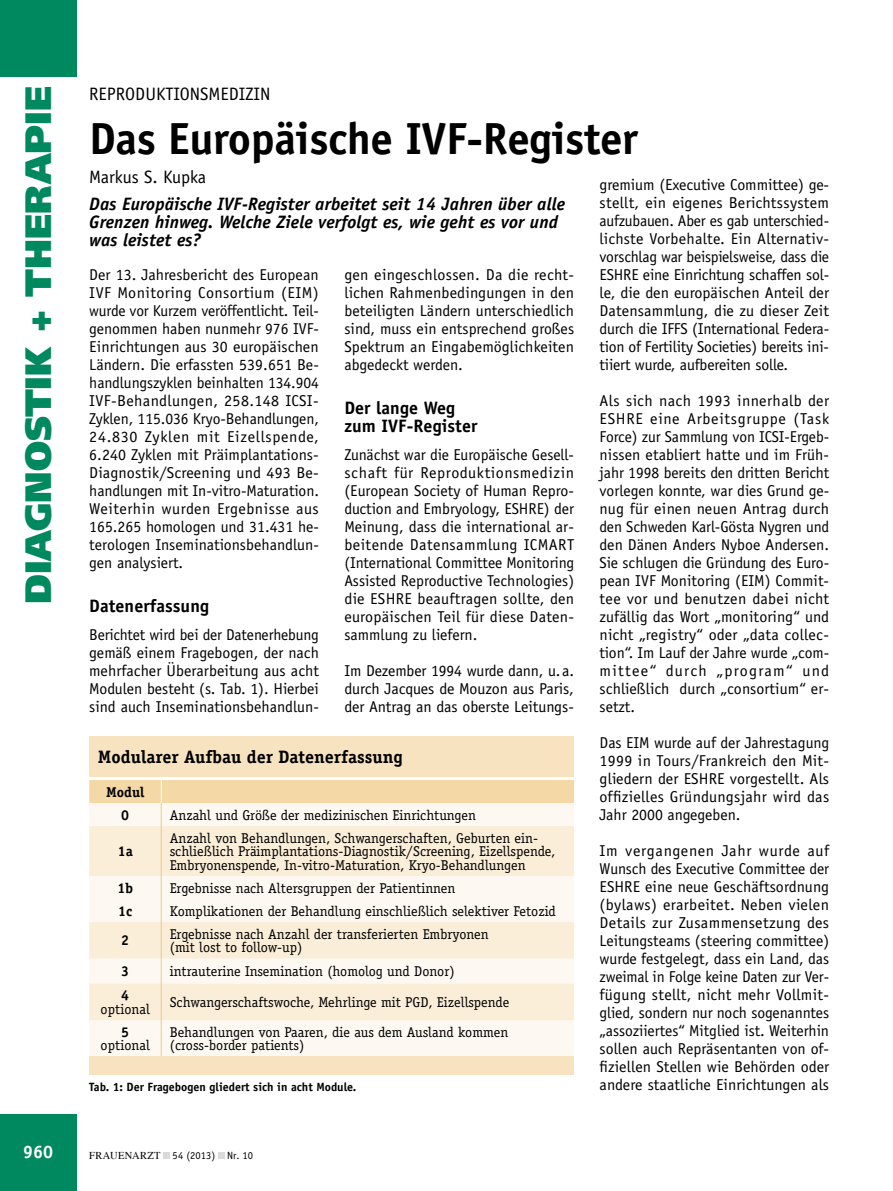
<style>
.page{position:relative;width:893px;height:1191px;background:#fff}
.page>*{position:absolute;margin:0;border:0;box-sizing:border-box;transform-origin:0 0}
.t1{font:700 45px "Officina Sans Std";letter-spacing:-.01em;color:#000}
.t2{font:900 36.75px "Frutiger LT Std";color:#00885f}
.t3{font:italic 700 18px/18px "Officina Sans Std";letter-spacing:.005em;color:#000}
.t4{font:700 18px/18px "Officina Sans Std";letter-spacing:.005em;color:#000}
.t5{font:18px "Officina Sans Std";color:#000}
.t6{font:700 18px "Officina Serif Std";color:#000}
.t7{font:700 18px "Officina Sans Std";color:#fff}
.t8{font:15.75px/18px "Officina Sans Std";color:#000;text-align:justify}
.t9{font:14.25px/13.5px "Officina Serif Std";color:#000}
.t10{font:700 14.25px/23px "Officina Serif Std";color:#000;text-align:center}
.t11{font:700 12px "Officina Sans Std";color:#000}
.t12{font:10.5px "Officina Sans Std";letter-spacing:.015em;color:#000}
.s1{font-family:"Times"}
</style>
<div class="page">
<div style="left:0;top:1114px;width:77px;height:77px;background:#00885f"></div>
<div style="left:0;top:0;width:77px;height:77px;background:#00885f"></div>
<div style="left:89px;top:780px;width:485px;height:276px;background:#fdf9f2"></div>
<svg style="left:89px;top:922px;width:485px;height:98px;fill:#fbeed9"></svg>
<svg style="left:89px;top:780px;width:485px;height:142px"></svg>
<hr style="left:161px;top:922px;width:1px;height:36px;background:#efc77e">
<svg style="left:161px;top:958px;width:1px;height:25px"></svg>
<hr style="left:161px;top:983px;width:1px;height:37px;background:#efc77e">
<hr style="left:161px;top:1020px;width:1px;height:36px;background:#efc77e">
<div style="left:89px;top:736px;width:485px;height:41px;background:#f7e3bf"></div>
<div style="left:89px;top:1057px;width:485px;height:18px;background:#f7e3bf"></div>
<svg style="left:163px;top:1152px;width:6px;height:6px"></svg>
<svg style="left:218px;top:1152px;width:6px;height:6px"></svg>
<h2 class="t2" style="left:16px;top:604px;width:519px;rotate:-90deg">DIAGNOSTIK + THERAPIE</h2>
<p class="t5" style="left:89px;top:83px;width:183px">REPRODUKTIONSMEDIZIN</p>
<h1 class="t1" style="left:89px;top:110px;width:550px">Das Europäische IVF-Register</h1>
<p class="t5" style="left:89px;top:166px;width:119px">Markus S. Kupka</p>
<p class="t3" style="left:89px;top:194px;width:477px">Das Europäische IVF-Register arbeitet seit 14 Jahren über alle<br>Grenzen hinweg. Welche Ziele verfolgt es, wie geht es vor und was leistet es?</p>
<p class="t8" style="left:89px;top:266px;width:231px">Der 13. Jahresbericht des European IVF Monitoring Consortium (EIM) wurde vor Kurzem veröffentlicht. Teil&shy;genommen haben nunmehr 976 IVF-Einrichtungen aus 30 europäischen Ländern. Die erfassten 539.651 Be&shy;handlungszyklen beinhalten 134.904<br>IVF-Behandlungen, 258.148 ICSI-Zyklen, 115.036 Kryo-Behandlungen, 24.830 Zyklen mit Eizellspende, 6.240 Zyklen mit Präimplantations-Diagnostik/Screening und 493 Be&shy;handlungen mit In-vitro-Maturation.<br>Weiterhin wurden Ergebnisse aus 165.265 homologen und 31.431 he&shy;terologen Inseminationsbehandlun&shy;gen analysiert.</p>
<p class="t4" style="left:89px;top:596px;width:121px">Datenerfassung</p>
<p class="t8" style="left:89px;top:626px;width:231px">Berichtet wird bei der Datenerhebung gemäß einem Fragebogen, der nach mehrfacher Überarbeitung aus acht Modulen besteht (s. Tab. 1). Hierbei sind auch Inseminationsbehandlun-</p>
<p class="t8" style="left:600px;top:176px;width:231px">gremium (Executive Committee) ge&shy;stellt, ein eigenes Berichtssystem aufzubauen. Aber es gab unterschied&shy;lichste Vorbehalte. Ein Alternativ&shy;vorschlag war beispielsweise, dass die ESHRE eine Einrichtung schaffen sol&shy;le, die den europäischen Anteil der Datensammlung, die zu dieser Zeit durch die IFFS (International Federa&shy;tion of Fertility Societies) bereits ini&shy;tiiert wurde, aufbereiten solle.</p>
<p class="t8" style="left:600px;top:392px;width:231px">Als sich nach 1993 innerhalb der ESHRE eine Arbeitsgruppe (Task Force) zur Sammlung von ICSI-Ergeb&shy;nissen etabliert hatte und im Früh&shy;jahr 1998 bereits den dritten Bericht vorlegen konnte, war dies Grund ge&shy;nug für einen neuen Antrag durch den Schweden Karl-Gösta Nygren und den Dänen Anders Nyboe Andersen.<br>Sie schlugen die Gründung des Euro&shy;pean IVF Monitoring (EIM) Commit&shy;tee vor und benutzen dabei nicht zufällig das Wort „monitoring“ und nicht „registry“ oder „data collec&shy;tion“. Im Lauf der Jahre wurde „com&shy;mittee“ durch „program“ und schließlich durch „consortium“ er&shy;setzt.</p>
<p class="t8" style="left:600px;top:734px;width:231px">Das EIM wurde auf der Jahrestagung 1999 in Tours/Frankreich den Mit&shy;gliedern der ESHRE vorgestellt. Als offizielles Gründungsjahr wird das Jahr 2000 angegeben.</p>
<p class="t8" style="left:600px;top:842px;width:231px">Im vergangenen Jahr wurde auf Wunsch des Executive Committee der ESHRE eine neue Geschäftsordnung (bylaws) erarbeitet. Neben vielen Details zur Zusammensetzung des Leitungsteams (steering committee) wurde festgelegt, dass ein Land, das zweimal in Folge keine Daten zur Ver&shy;fügung stellt, nicht mehr Vollmit&shy;glied, sondern nur noch sogenanntes „assoziiertes“ Mitglied ist. Weiterhin sollen auch Repräsentanten von of&shy;fiziellen Stellen wie Behörden oder andere staatliche Einrichtungen als</p>
<p class="t8" style="left:344px;top:266px;width:231px">gen eingeschlossen. Da die recht&shy;lichen Rahmenbedingungen in den beteiligten Ländern unterschiedlich sind, muss ein entsprechend großes Spektrum an Eingabemöglichkeiten abgedeckt werden.</p>
<p class="t4" style="left:344px;top:398px;width:135px">Der lange Weg zum IVF-Register</p>
<p class="t8" style="left:344px;top:446px;width:231px">Zunächst war die Europäische Gesell&shy;schaft für Reproduktionsmedizin (European Society of Human Repro&shy;duction and Embryology, ESHRE) der Meinung, dass die international ar&shy;beitende Datensammlung ICMART (International Committee Monitoring Assisted Reproductive Technologies) die ESHRE beauftragen sollte, den europäischen Teil für diese Daten&shy;sammlung zu liefern.</p>
<p class="t8" style="left:344px;top:662px;width:231px">Im Dezember 1994 wurde dann, u.a. durch Jacques de Mouzon aus Paris, der Antrag an das oberste Leitungs-</p>
<p class="t6" style="left:98px;top:745px;width:307px">Modularer Aufbau der Datenerfassung</p>
<p class="t10" style="left:106px;top:780px;width:40px">Modul<br>0</p>
<p class="t9" style="left:170px;top:808px;width:308px">Anzahl und Größe der medizinischen Einrichtungen</p>
<p class="t9" style="left:170px;top:831px;width:387px">Anzahl von Behandlungen, Schwangerschaften, Geburten ein&shy;schließlich Präimplantations-Diagnostik/Screening, Eizellspende,<br>Embryonenspende, In-vitro-Maturation, Kryo-Behandlungen</p>
<p class="t10" style="left:118px;top:839px;width:17px">1a</p>
<p class="t10" style="left:117px;top:876px;width:17px">1b</p>
<p class="t9" style="left:170px;top:881px;width:287px">Ergebnisse nach Altersgruppen der Patientinnen</p>
<p class="t10" style="left:118px;top:899px;width:15px">1c</p>
<p class="t9" style="left:170px;top:904px;width:388px">Komplikationen der Behandlung einschließlich selektiver Fetozid</p>
<p class="t10" style="left:121px;top:928px;width:9px">2</p>
<p class="t9" style="left:170px;top:927px;width:320px">Ergebnisse nach Anzahl der transferierten Embryonen (mit lost to follow-up)</p>
<p class="t10" style="left:121px;top:959px;width:9px">3</p>
<p class="t9" style="left:170px;top:964px;width:286px">intrauterine Insemination (homolog und Donor)</p>
<p class="t10" style="left:121px;top:983px;width:9px">4</p>
<p class="t9" style="left:101px;top:1002px;width:51px">optional</p>
<p class="t9" style="left:170px;top:995px;width:341px">Schwangerschaftswoche, Mehrlinge mit PGD, Eizellspende</p>
<p class="t9" style="left:170px;top:1025px;width:340px">Behandlungen von Paaren, die aus dem Ausland kommen (cross-border patients)</p>
<p class="t10" style="left:121px;top:1020px;width:9px">5</p>
<p class="t9" style="left:101px;top:1038px;width:51px">optional</p>
<p class="t11" style="left:89px;top:1079px;width:269px">Tab. 1: Der Fragebogen gliedert sich in acht Module.</p>
<p class="t7" style="left:23px;top:1140px;width:32px">960</p>
<p class="t12" style="left:89px;top:1149px;width:165px"><span class="s1">FRAUENARZT</span> 54 (2013) Nr. 10</p>
</div>
